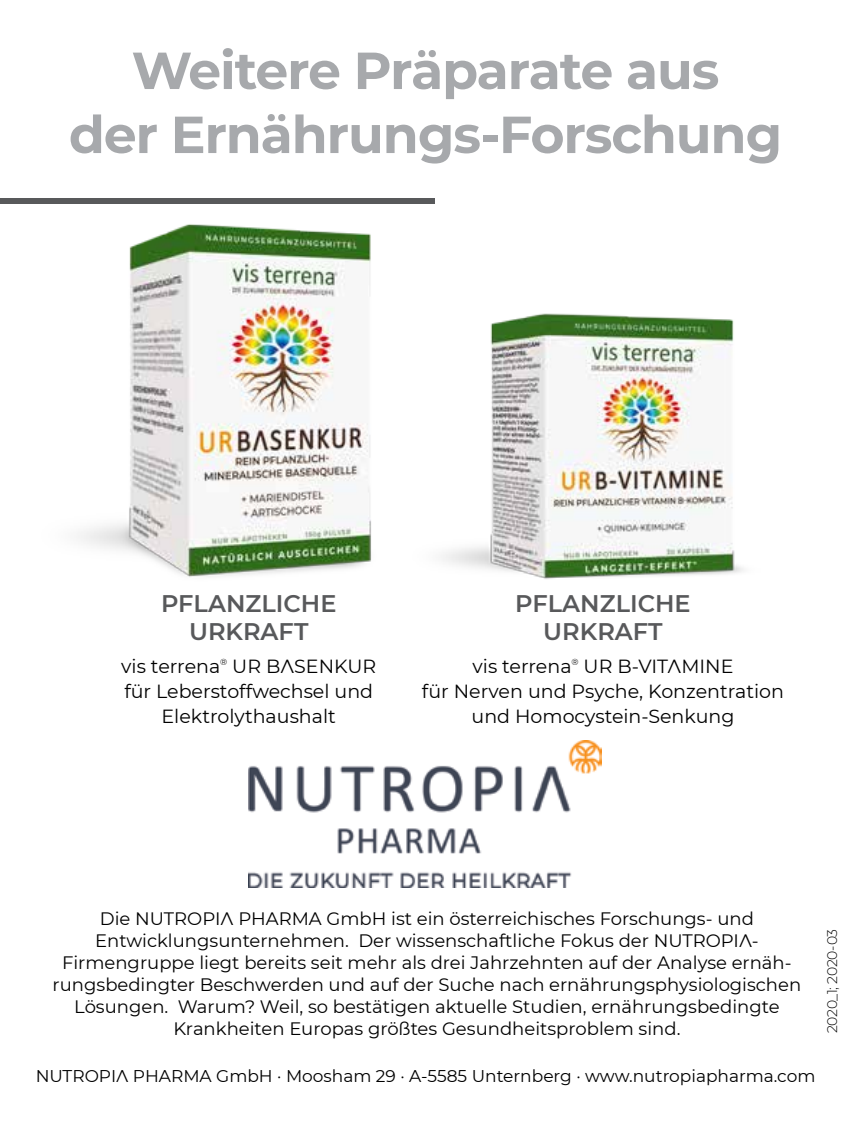
<style>
.page{position:relative;width:851px;height:1134px;background:#fff}
.page>*{position:absolute;margin:0;border:0;box-sizing:border-box;transform-origin:0 0}
.t1{font:700 52px/64px "Montserrat";letter-spacing:-.02em;color:#a7a9ac;text-align:center}
.t2{font:600 24px/28px "Montserrat";color:#58595b;text-align:center}
.t3{font:19px/25px "Montserrat";color:#000;text-align:center}
.t4{font:18px/22px "Montserrat";color:#000;text-align:center}
.t5{font:17px "Montserrat";color:#000}
.t6{font:300 14px "Montserrat";letter-spacing:-.025em;color:#000}
</style>
<div class="page">
<img style="left:248px;top:741px;width:353px;height:146px">
<div style="left:0;top:198px;width:434px;height:6px;background:#58595b"></div>
<img style="left:78px;top:224px;width:293px;height:353px">
<img style="left:320px;top:292px;width:424px;height:287px">
<h1 class="t1" style="left:69px;top:36px;width:714px">Weitere Präparate aus<br>der Ernährungs-Forschung</h1>
<h2 class="t2" style="left:161px;top:588px;width:177px">PFLANZLICHE<br>URKRAFT</h2>
<p class="t3" style="left:121px;top:653px;width:256px">vis terrena<sup>®</sup> UR BЛSENKUR für Leberstoffwechsel und<br>Elektrolythaushalt</p>
<h2 class="t2" style="left:515px;top:588px;width:177px">PFLANZLICHE<br>URKRAFT</h2>
<p class="t3" style="left:422px;top:653px;width:363px">vis terrena<sup>®</sup> UR B-VITЛMINE<br>für Nerven und Psyche, Konzentration und Homocystein-Senkung</p>
<p class="t4" style="left:53px;top:907px;width:750px">Die NUTROPIЛ PHARMA GmbH ist ein österreichisches Forschungs- und Entwicklungsunternehmen. Der wissenschaftliche Fokus der NUTROPIЛ-Firmengruppe liegt bereits seit mehr als drei Jahrzehnten auf der Analyse ernäh&shy;rungsbedingter Beschwerden und auf der Suche nach ernährungsphysiologischen Lösungen. Warum? Weil, so bestätigen aktuelle Studien, ernährungsbedingte Krankheiten Europas größtes Gesundheitsproblem sind.</p>
<p class="t5" style="left:36px;top:1064px;width:781px">NUTROPIЛ PHARMA GmbH · Moosham 29 · A-5585 Unternberg · www.nutropiapharma.com</p>
<p class="t6" style="left:822px;top:1033px;width:106px;rotate:-90deg">2020_1; 2020-03</p>
</div>
